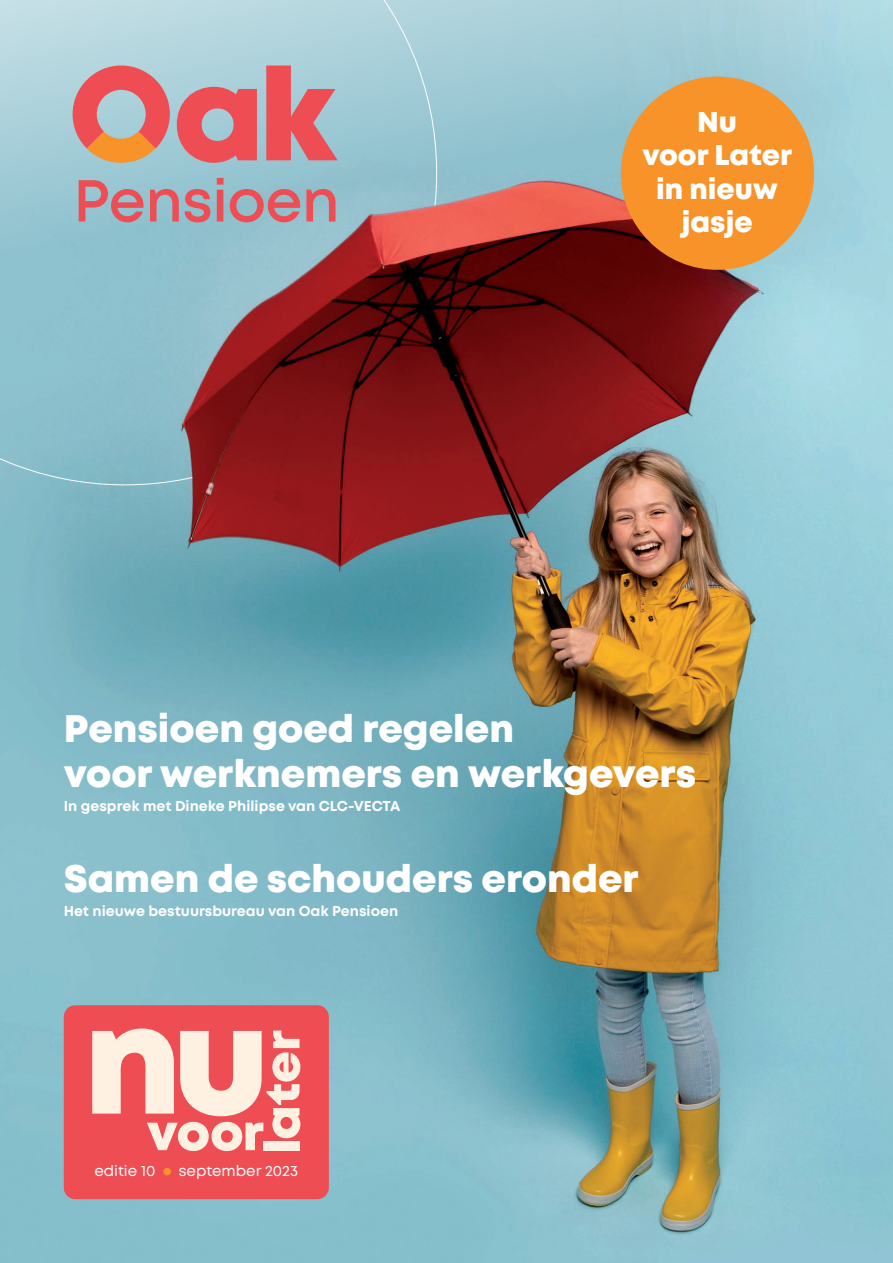
<style>
.page{position:relative;width:893px;height:1263px;background:#fff}
.page>*{position:absolute;margin:0;border:0;box-sizing:border-box;transform-origin:0 0}
.t1{font:800 38.25px/44.7px "Mont";color:#fff}
.t2{font:800 28.5px/33.3px "Mont";color:#fff;text-align:center}
.t3{font:15px "Mont";color:#fff}
.t4{font:700 14.4px "Mont";color:#fff}
</style>
<div class="page">
<img style="left:0;top:318px;width:893px;height:945px">
<svg style="left:437px;top:0;width:456px;height:318px"></svg>
<div style="left:64px;top:1005px;width:265px;height:194px;background:#ef4d54;border-radius:12px"></div>
<svg style="left:92px;top:1028px;width:208px;height:123px"></svg>
<div style="left:263px;top:1141px;width:37px;height:9px;background:#fef1e2"></div>
<div style="left:163px;top:1168px;width:8px;height:7px;background:#f79328;border-radius:50%"></div>
<div style="left:621px;top:77px;width:193px;height:193px;background:#f79328;border-radius:50%"></div>
<svg style="left:0;top:0;width:437px;height:486px"></svg>
<svg style="left:177px;top:87px;width:80px;height:76px"></svg>
<svg style="left:73px;top:66px;width:97px;height:97px"></svg>
<svg style="left:266px;top:66px;width:72px;height:94px"></svg>
<svg style="left:79px;top:180px;width:65px;height:42px"></svg>
<svg style="left:150px;top:189px;width:29px;height:32px"></svg>
<svg style="left:185px;top:189px;width:25px;height:33px"></svg>
<svg style="left:217px;top:178px;width:7px;height:43px"></svg>
<svg style="left:230px;top:189px;width:70px;height:33px"></svg>
<svg style="left:306px;top:189px;width:29px;height:32px"></svg>
<h2 class="t2" style="left:642px;top:106px;width:151px">Nu<br>voor Later in nieuw jasje</h2>
<h1 class="t1" style="left:64px;top:707px;width:634px">Pensioen goed regelen<br>voor werknemers en werkgevers</h1>
<p class="t4" style="left:64px;top:796px;width:338px">In gesprek met Dineke Philipse van CLC-VECTA</p>
<h1 class="t1" style="left:64px;top:857px;width:576px">Samen de schouders eronder</h1>
<p class="t4" style="left:64px;top:901px;width:336px">Het nieuwe bestuursbureau van Oak Pensioen</p>
<p class="t3" style="left:94px;top:1161px;width:63px">editie 10</p>
<p class="t3" style="left:179px;top:1161px;width:121px">september 2023</p>
</div>
